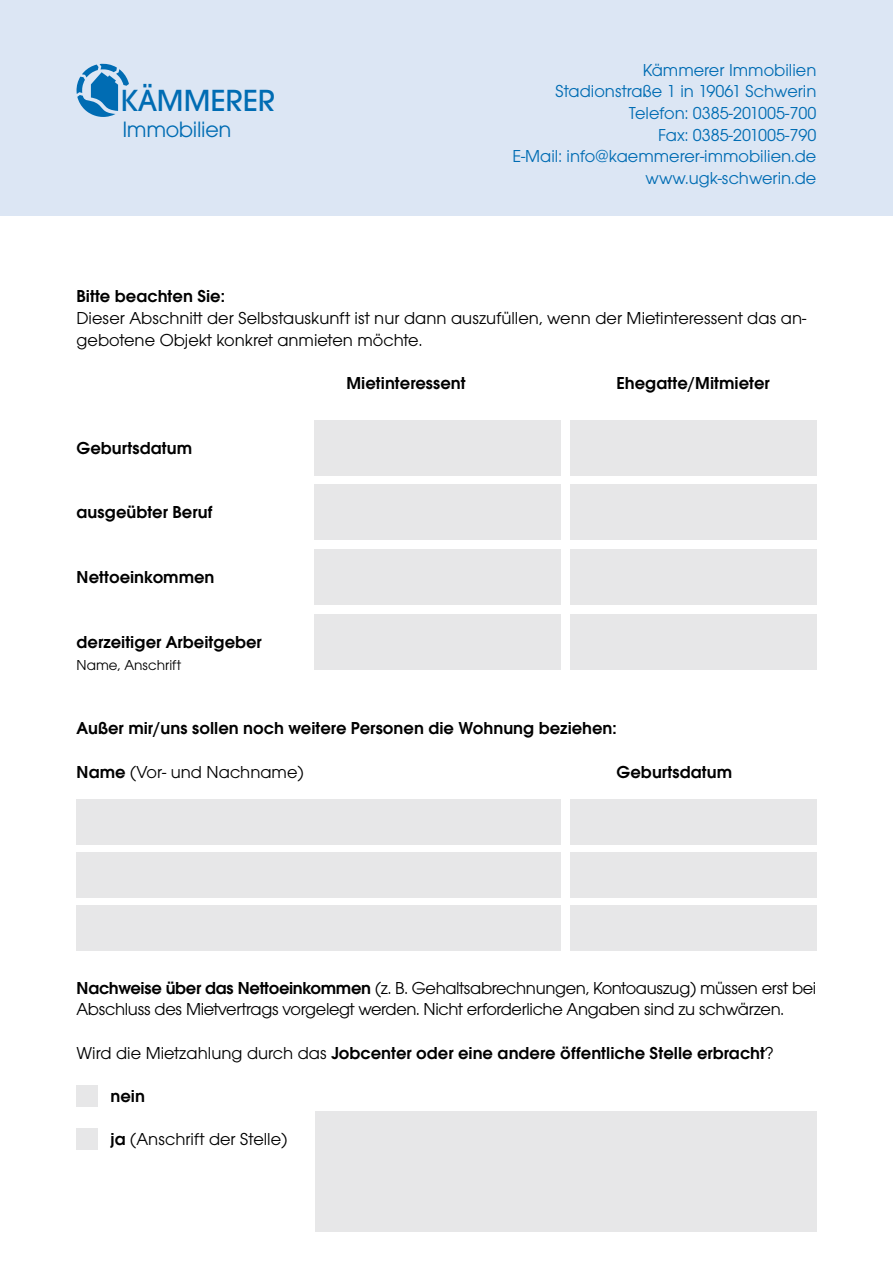
<style>
.page{position:relative;width:893px;height:1263px;background:#fff}
.page>*{position:absolute;margin:0;border:0;box-sizing:border-box;transform-origin:0 0}
.t1{font:500 31.8px "Avant Garde Gothic Itc T";color:#006cb3}
.t2{font:23.1px "Avant Garde Gothic Itc T";letter-spacing:-.015em;color:#006cb3}
.t3{font:18px/21.6px "Avant Garde Gothic Itc T";letter-spacing:-.005em;color:#000}
.t4{font:600 18px "Avant Garde Gothic Itc T";color:#000}
.t5{font:18px/21.6px "Avant Garde Gothic Itc T";color:#006cb3;text-align:right}
.t6{font:15px "Avant Garde Gothic Itc T";color:#000}
.s1{font-weight:600}
.s2{font-weight:400}
</style>
<div class="page">
<div style="left:0;top:0;width:893px;height:216px;background:#dce6f4"></div>
<svg style="left:77px;top:64px;width:52px;height:53px"></svg>
<div style="left:315px;top:420px;width:246px;height:55px;background:#e7e7e8"></div>
<div style="left:77px;top:799px;width:484px;height:46px;background:#e7e7e8"></div>
<div style="left:315px;top:485px;width:246px;height:55px;background:#e7e7e8"></div>
<div style="left:77px;top:852px;width:484px;height:45px;background:#e7e7e8"></div>
<div style="left:315px;top:549px;width:246px;height:56px;background:#e7e7e8"></div>
<div style="left:315px;top:1111px;width:501px;height:120px;background:#e7e7e8"></div>
<div style="left:77px;top:905px;width:484px;height:45px;background:#e7e7e8"></div>
<div style="left:315px;top:614px;width:246px;height:56px;background:#e7e7e8"></div>
<div style="left:570px;top:420px;width:246px;height:55px;background:#e7e7e8"></div>
<div style="left:570px;top:799px;width:246px;height:46px;background:#e7e7e8"></div>
<div style="left:570px;top:485px;width:246px;height:55px;background:#e7e7e8"></div>
<div style="left:570px;top:852px;width:246px;height:45px;background:#e7e7e8"></div>
<div style="left:570px;top:549px;width:246px;height:56px;background:#e7e7e8"></div>
<div style="left:570px;top:905px;width:246px;height:45px;background:#e7e7e8"></div>
<div style="left:570px;top:614px;width:246px;height:56px;background:#e7e7e8"></div>
<div style="left:77px;top:1085px;width:21px;height:22px;background:#e7e7e8"></div>
<div style="left:77px;top:1128px;width:21px;height:22px;background:#e7e7e8"></div>
<h1 class="t1" style="left:121px;top:82px;width:156px">KÄMMERER</h1>
<p class="t2" style="left:122px;top:116px;width:111px">Immobilien</p>
<p class="t5" style="left:512px;top:59px;width:306px">Kämmerer Immobilien<br>Stadionstraße 1 in 19061 Schwerin<br>Telefon: 0385-201005-700<br>Fax: 0385-201005-790<br>E-Mail: info@kaemmerer-immobilien.de www.ugk-schwerin.de</p>
<p class="t4" style="left:77px;top:286px;width:150px">Bitte beachten Sie:</p>
<p class="t3" style="left:77px;top:307px;width:731px">Dieser Abschnitt der Selbstauskunft ist nur dann auszufüllen, wenn der Mietinteressent das an&shy;gebotene Objekt konkret anmieten möchte.</p>
<p class="t4" style="left:347px;top:372px;width:121px">Mietinteressent</p>
<p class="t4" style="left:617px;top:372px;width:155px">Ehegatte/Mitmieter</p>
<p class="t4" style="left:77px;top:437px;width:117px">Geburtsdatum</p>
<p class="t4" style="left:77px;top:502px;width:138px">ausgeübter Beruf</p>
<p class="t4" style="left:77px;top:567px;width:140px">Nettoeinkommen</p>
<p class="t4" style="left:77px;top:631px;width:187px">derzeitiger Arbeitgeber</p>
<p class="t6" style="left:77px;top:656px;width:106px">Name, Anschrift</p>
<p class="t4" style="left:77px;top:718px;width:542px">Außer mir/uns sollen noch weitere Personen die Wohnung beziehen:</p>
<p class="t3" style="left:77px;top:761px;width:229px"><span class="s1">Name</span> (Vor- und Nachname)</p>
<p class="t4" style="left:617px;top:761px;width:117px">Geburtsdatum</p>
<p class="t3" style="left:77px;top:977px;width:741px"><span class="s1">Nachweise über das Nettoeinkommen</span> (z. B. Gehaltsabrechnungen, Kontoauszug) müssen erst bei<br>Abschluss des Mietvertrags vorgelegt werden. Nicht erforderliche Angaben sind zu schwärzen.</p>
<p class="t4" style="left:77px;top:1042px;width:698px"><span class="s2">Wird die Mietzahlung durch das</span> Jobcenter oder eine andere öffentliche Stelle erbracht<span class="s2">?</span></p>
<p class="t4" style="left:111px;top:1085px;width:36px">nein</p>
<p class="t3" style="left:111px;top:1128px;width:178px"><span class="s1">ja</span> (Anschrift der Stelle)</p>
</div>
